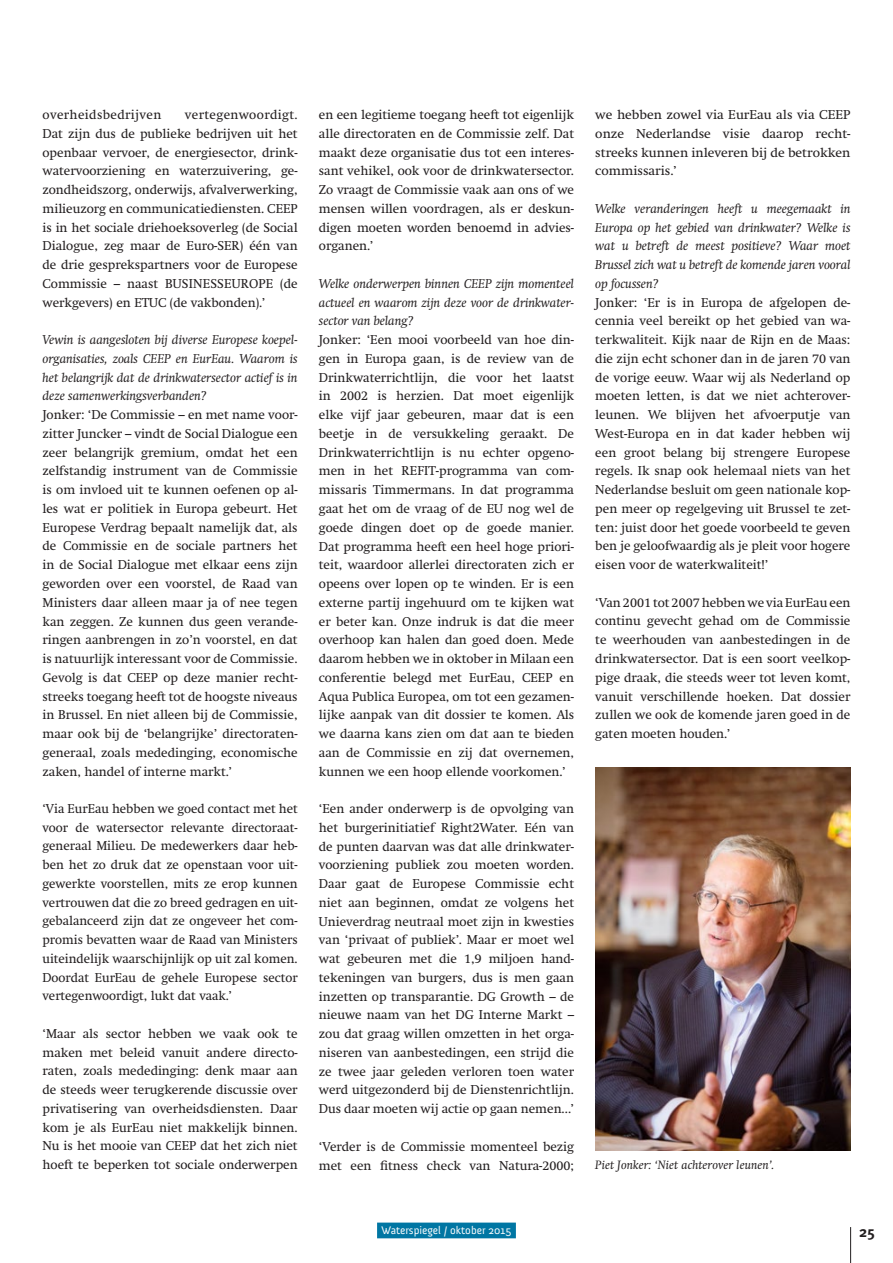
<style>
.page{position:relative;width:893px;height:1263px;background:#fff}
.page>*{position:absolute;margin:0;border:0;box-sizing:border-box;transform-origin:0 0}
.t1{font:700 15px "Meta Plus";color:#231f20}
.t2{font:12.75px/18.8px "Swift";color:#231f20;text-align:justify}
.t3{font:italic 12.75px/18.8px "Swift";color:#231f20;text-align:justify}
.t4{font:12.75px "Swift";letter-spacing:.03em;color:#231f20}
.t5{font:italic 12px "Swift";letter-spacing:.01em;color:#231f20}
.t6{font:11.25px "Anivers";color:#fff}
</style>
<div class="page">
<hr style="left:850px;top:1227px;width:1px;height:36px;background:#231f20">
<div style="left:377px;top:1222px;width:139px;height:16px;background:#0076a3"></div>
<img style="left:595px;top:768px;width:255px;height:382px">
<p class="t2" style="left:43px;top:105px;width:257px;text-indent:142px">vertegenwoordigt.<br>Dat zijn dus de publieke bedrijven uit het openbaar vervoer, de energiesector, drink&shy;watervoorziening en waterzuivering, ge&shy;zondheidszorg, onderwijs, afvalverwerking, milieuzorg en communicatiediensten. CEEP is in het sociale driehoeksoverleg (de Social Dialogue, zeg maar de Euro-SER) één van de drie gesprekspartners voor de Europese Commissie – naast Business</p>
<p class="t4" style="left:43px;top:107px;width:120px">overheidsbedrijven</p>
<p class="t2" style="left:224px;top:274px;width:17px">Europe</p>
<p class="t2" style="left:280px;top:274px;width:19px">(de</p>
<p class="t2" style="left:43px;top:293px;width:224px">werkgevers) en ETUC (de vakbonden).’</p>
<p class="t3" style="left:43px;top:330px;width:257px">Vewin is aangesloten bij diverse Europese koepel&shy;organisaties, zoals CEEP en EurEau. Waarom is het belangrijk dat de drinkwatersector actief is in deze samenwerkingsverbanden?</p>
<p class="t2" style="left:43px;top:405px;width:257px">Jonker: ‘De Commissie – en met name voor&shy;zitter Juncker – vindt de Social Dialogue een zeer belangrijk gremium, omdat het een zelfstandig instrument van de Commissie is om invloed uit te kunnen oefenen op al&shy;les wat er politiek in Europa gebeurt. Het Europese Verdrag bepaalt namelijk dat, als de Commissie en de sociale partners het in de Social Dialogue met elkaar eens zijn geworden over een voorstel, de Raad van Ministers daar alleen maar ja of nee tegen kan zeggen. Ze kunnen dus geen verande&shy;ringen aanbrengen in zo’n voorstel, en dat is natuurlijk interessant voor de Commissie.<br>Gevolg is dat CEEP op deze manier recht&shy;streeks toegang heeft tot de hoogste niveaus in Brussel. En niet alleen bij de Commissie, maar ook bij de ‘belangrijke’ directoraten&shy;generaal, zoals mededinging, economische zaken, handel of interne markt.’</p>
<p class="t2" style="left:43px;top:799px;width:257px">‘Via EurEau hebben we goed contact met het voor de watersector relevante directoraat&shy;generaal Milieu. De medewerkers daar heb&shy;ben het zo druk dat ze openstaan voor uit&shy;gewerkte voorstellen, mits ze erop kunnen vertrouwen dat die zo breed gedragen en uit&shy;gebalanceerd zijn dat ze ongeveer het com&shy;promis bevatten waar de Raad van Ministers uiteindelijk waarschijnlijk op uit zal komen.<br>Doordat EurEau de gehele Europese sector vertegenwoordigt, lukt dat vaak.’</p>
<p class="t2" style="left:43px;top:1024px;width:257px">‘Maar als sector hebben we vaak ook te maken met beleid vanuit andere directo&shy;raten, zoals mededinging: denk maar aan de steeds weer terugkerende discussie over privatisering van overheidsdiensten. Daar kom je als EurEau niet makkelijk binnen.<br>Nu is het mooie van CEEP dat het zich niet hoeft te beperken tot sociale onderwerpen</p>
<p class="t2" style="left:319px;top:105px;width:257px">en een legitieme toegang heeft tot eigenlijk alle directoraten en de Commissie zelf. Dat maakt deze organisatie dus tot een interes&shy;sant vehikel, ook voor de drinkwatersector.<br>Zo vraagt de Commissie vaak aan ons of we mensen willen voordragen, als er deskun&shy;digen moeten worden benoemd in advies&shy;organen.’</p>
<p class="t3" style="left:319px;top:274px;width:257px">Welke onderwerpen binnen CEEP zijn momenteel actueel en waarom zijn deze voor de drinkwater&shy;sector van belang?</p>
<p class="t2" style="left:319px;top:330px;width:257px">Jonker: ‘Een mooi voorbeeld van hoe din&shy;gen in Europa gaan, is de review van de Drinkwaterrichtlijn, die voor het laatst in 2002 is herzien. Dat moet eigenlijk elke vijf jaar gebeuren, maar dat is een beetje in de versukkeling geraakt. De Drinkwaterrichtlijn is nu echter opgeno&shy;men in het Refit</p>
<p class="t2" style="left:319px;top:462px;width:257px;text-indent:117px">-programma van com&shy;missaris Timmermans. In dat programma gaat het om de vraag of de EU nog wel de goede dingen doet op de goede manier.<br>Dat programma heeft een heel hoge priori&shy;teit, waardoor allerlei directoraten zich er opeens over lopen op te winden. Er is een externe partij ingehuurd om te kijken wat er beter kan. Onze indruk is dat die meer overhoop kan halen dan goed doen. Mede daarom hebben we in oktober in Milaan een conferentie belegd met EurEau, CEEP en Aqua Publica Europea, om tot een gezamen&shy;lijke aanpak van dit dossier te komen. Als we daarna kans zien om dat aan te bieden aan de Commissie en zij dat overnemen, kunnen we een hoop ellende voorkomen.’</p>
<p class="t2" style="left:319px;top:799px;width:257px">‘Een ander onderwerp is de opvolging van het burgerinitiatief Right2Water. Eén van de punten daarvan was dat alle drinkwater&shy;voorziening publiek zou moeten worden.<br>Daar gaat de Europese Commissie echt niet aan beginnen, omdat ze volgens het Unieverdrag neutraal moet zijn in kwesties van ‘privaat of publiek’. Maar er moet wel wat gebeuren met die 1,9 miljoen hand&shy;tekeningen van burgers, dus is men gaan inzetten op transparantie. DG Growth – de nieuwe naam van het DG Interne Markt – zou dat graag willen omzetten in het orga&shy;niseren van aanbestedingen, een strijd die ze twee jaar geleden verloren toen water werd uitgezonderd bij de Dienstenrichtlijn.<br>Dus daar moeten wij actie op gaan nemen...’</p>
<p class="t2" style="left:319px;top:1137px;width:257px">‘Verder is de Commissie momenteel bezig met een fitness check van Natura-2000;</p>
<p class="t2" style="left:595px;top:105px;width:257px">we hebben zowel via EurEau als via CEEP onze Nederlandse visie daarop recht&shy;streeks kunnen inleveren bij de betrokken commissaris.’</p>
<p class="t3" style="left:595px;top:199px;width:257px">Welke veranderingen heeft u meegemaakt in Europa op het gebied van drinkwater? Welke is wat u betreft de meest positieve? Waar moet Brussel zich wat u betreft de komende jaren vooral op focussen?</p>
<p class="t2" style="left:595px;top:293px;width:257px">Jonker: ‘Er is in Europa de afgelopen de&shy;cennia veel bereikt op het gebied van wa&shy;terkwaliteit. Kijk naar de Rijn en de Maas: die zijn echt schoner dan in de jaren 70 van de vorige eeuw. Waar wij als Nederland op moeten letten, is dat we niet achterover&shy;leunen. We blijven het afvoerputje van West-Europa en in dat kader hebben wij een groot belang bij strengere Europese regels. Ik snap ook helemaal niets van het Nederlandse besluit om geen nationale kop&shy;pen meer op regelgeving uit Brussel te zet&shy;ten: juist door het goede voorbeeld te geven ben je geloofwaardig als je pleit voor hogere eisen voor de waterkwaliteit!’</p>
<p class="t2" style="left:595px;top:593px;width:257px">‘Van 2001 tot 2007 hebben we via EurEau een continu gevecht gehad om de Commissie te weerhouden van aanbestedingen in de drinkwatersector. Dat is een soort veelkop&shy;pige draak, die steeds weer tot leven komt, vanuit verschillende hoeken. Dat dossier zullen we ook de komende jaren goed in de gaten moeten houden.’</p>
<p class="t5" style="left:595px;top:1157px;width:180px">Piet Jonker: ‘Niet achterover leunen’.</p>
<p class="t6" style="left:381px;top:1224px;width:132px">Waterspiegel / oktober 2015</p>
<p class="t1" style="left:859px;top:1223px;width:17px">25</p>
</div>
